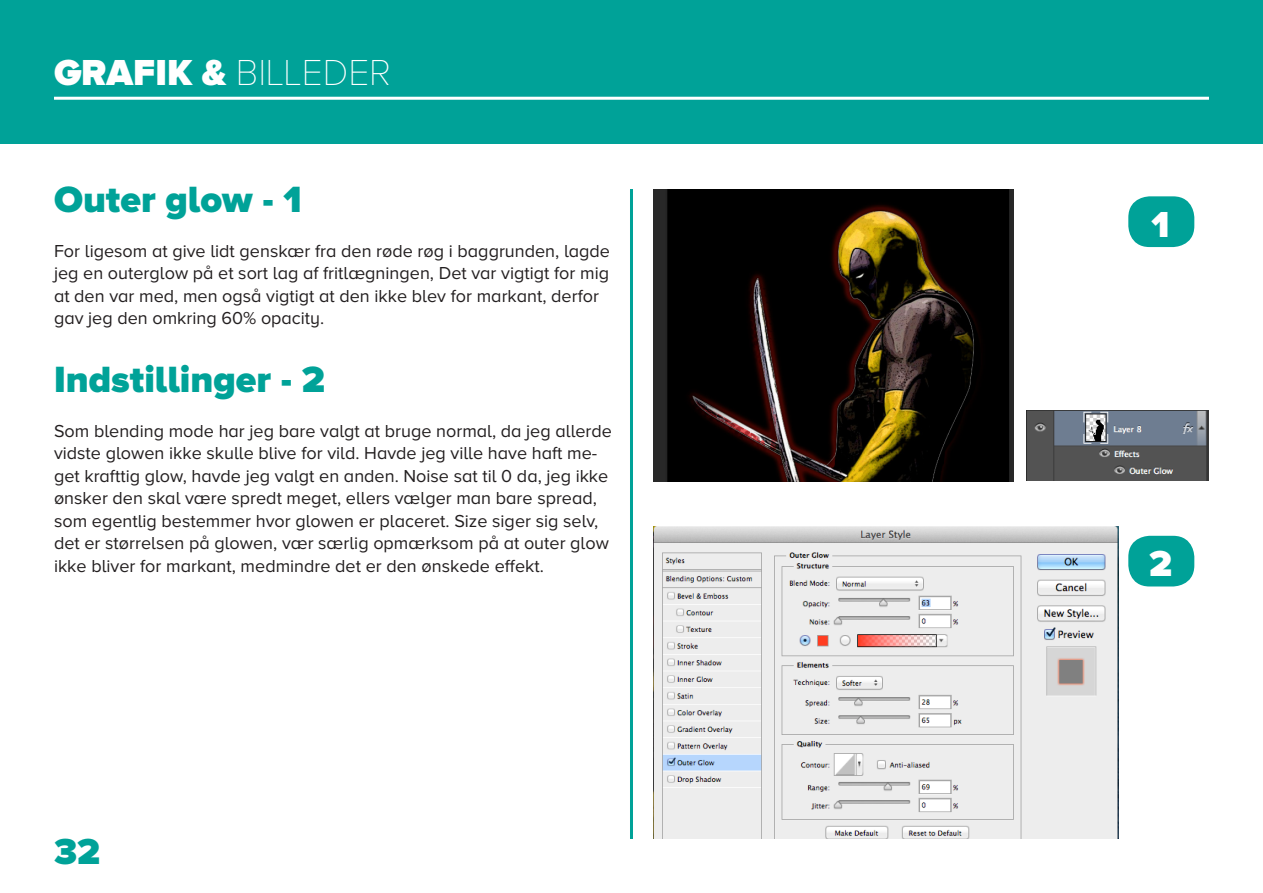
<style>
.page{position:relative;width:1263px;height:893px;background:#fff}
.page>*{position:absolute;margin:0;border:0;box-sizing:border-box;transform-origin:0 0}
.Overskrift{font:900 37.8px "Proxima Nova A";color:#00a298}
.t1{font:100 37.5px "Proxima Nova A";color:#fff}
.t2{font:900 37.5px "Proxima Nova A";color:#00a298}
.Overskrift-2{font:900 37.5px "Proxima Nova A";color:#fff}
.Brød{font:18px/22.5px "Proxima Nova A";color:#231f20}
.s1{font-weight:900}
</style>
<div class="page">
<div style="left:0;top:0;width:1263px;height:144px;background:#00a298"></div>
<hr style="left:54px;top:97px;width:1155px;height:3px;background:#fff">
<div style="left:1128px;top:536px;width:66px;height:50px;background:#00a298;border-radius:21px"></div>
<hr style="left:630px;top:189px;width:3px;height:650px;background:#00a298">
<div style="left:1128px;top:196px;width:66px;height:51px;background:#00a298;border-radius:21px"></div>
<img style="left:653px;top:189px;width:360px;height:292px">
<img style="left:653px;top:527px;width:465px;height:312px">
<img style="left:1026px;top:410px;width:183px;height:71px">
<h2 class="t1" style="left:54px;top:52px;width:338px"><span class="s1">GRAFIK &amp;</span> BILLEDER</h2>
<p class="Overskrift" style="left:54px;top:177px;width:249px">Outer glow - 1</p>
<p class="Brød" style="left:54px;top:239px;width:558px">For ligesom at give lidt genskær fra den røde røg i baggrunden, lagde jeg en outerglow på et sort lag af fritlægningen, Det var vigtigt for mig at den var med, men også vigtigt at den ikke blev for markant, derfor gav jeg den omkring 60% opacity.</p>
<p class="Overskrift" style="left:54px;top:357px;width:273px">Indstillinger - 2</p>
<p class="Brød" style="left:54px;top:419px;width:560px">Som blending mode har jeg bare valgt at bruge normal, da jeg allerde vidste glowen ikke skulle blive for vild. Havde jeg ville have haft me&shy;get krafttig glow, havde jeg valgt en anden. Noise sat til 0 da, jeg ikke ønsker den skal være spredt meget, ellers vælger man bare spread, som egentlig bestemmer hvor glowen er placeret. Size siger sig selv, det er størrelsen på glowen, vær særlig opmærksom på at outer glow ikke bliver for markant, medmindre det er den ønskede effekt.</p>
<h2 class="t2" style="left:54px;top:830px;width:48px">32</h2>
<p class="Overskrift-2" style="left:1151px;top:202px;width:20px">1</p>
<p class="Overskrift-2" style="left:1149px;top:542px;width:24px">2</p>
</div>
